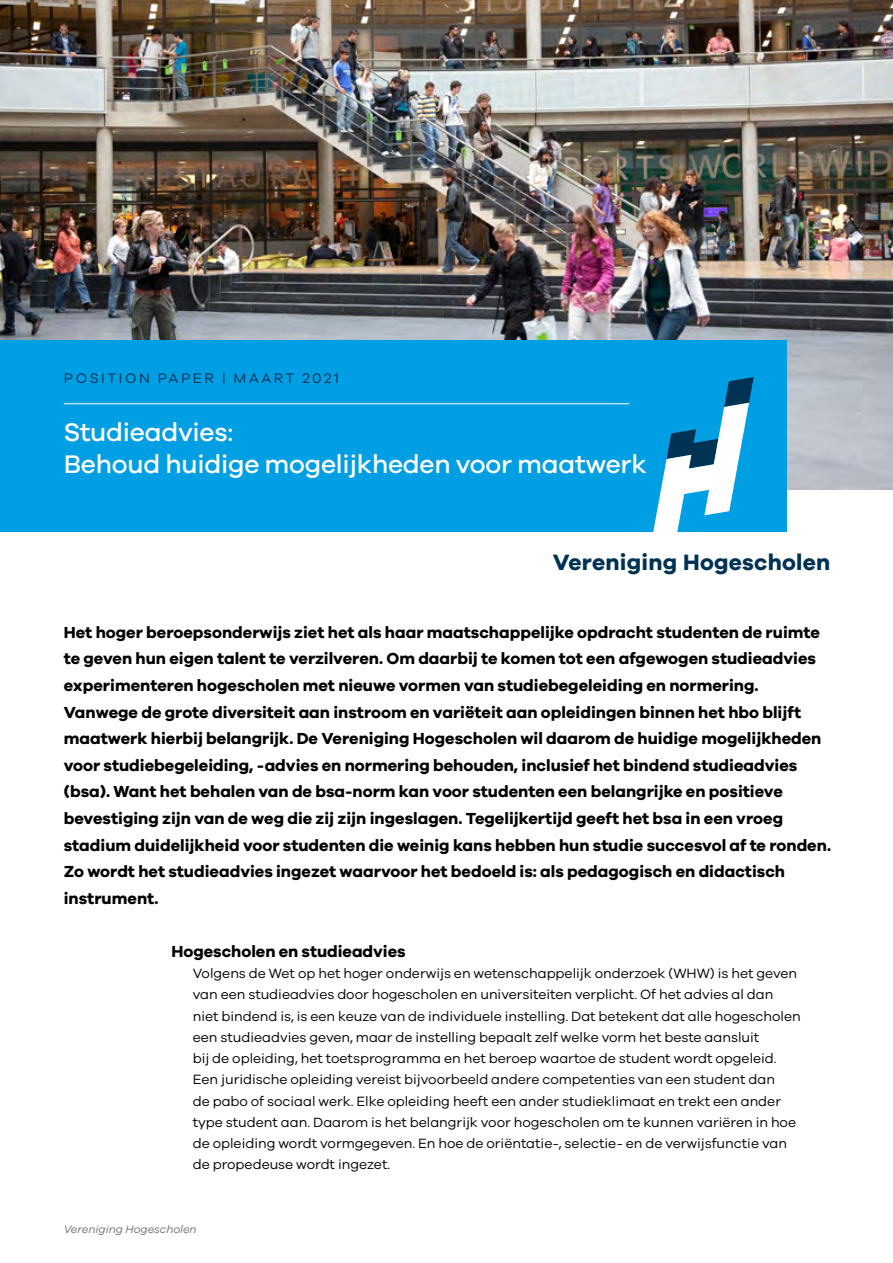
<style>
.page{position:relative;width:893px;height:1263px;background:#fff}
.page>*{position:absolute;margin:0;border:0;box-sizing:border-box;transform-origin:0 0}
.t1{font:500 26.25px/31.3px "Galano Grotesque";letter-spacing:-.01em;color:#fff}
.t2{font:700 22.95px "Galano Grotesque";letter-spacing:.01em;color:#003254}
.t3{font:700 16.5px/26.5px "Galano Grotesque";color:#000}
.t4{font:14.25px "Galano Grotesque";letter-spacing:.18em;color:#003254}
.t5{font:13.8px/21.3px "Galano Grotesque";color:#000}
.t6{font:italic 11.25px "Galano Grotesque";color:#706f6f}
</style>
<div class="page">
<img style="left:0;top:0;width:893px;height:489px">
<div style="left:0;top:340px;width:787px;height:191px;background:#009fe3"></div>
<hr style="left:64px;top:403px;width:565px;height:1px;background:#fff">
<svg style="left:652px;top:377px;width:102px;height:155px"></svg>
<p class="t4" style="left:64px;top:369px;width:277px">POSITION PAPER | MAART 2021</p>
<h1 class="t1" style="left:64px;top:416px;width:584px">Studieadvies:<br>Behoud huidige mogelijkheden voor maatwerk</h1>
<h2 class="t2" style="left:553px;top:548px;width:279px">Vereniging Hogescholen</h2>
<p class="t3" style="left:64px;top:618px;width:769px">Het hoger beroepsonderwijs ziet het als haar maatschappelijke opdracht studenten de ruimte te geven hun eigen talent te verzilveren. Om daarbij te komen tot een afgewogen studieadvies experimenteren hogescholen met nieuwe vormen van studiebegeleiding en normering.<br>Vanwege de grote diversiteit aan instroom en variëteit aan opleidingen binnen het hbo blijft maatwerk hierbij belangrijk. De Vereniging Hogescholen wil daarom de huidige mogelijkheden voor studiebegeleiding, -advies en normering behouden, inclusief het bindend studieadvies (bsa). Want het behalen van de bsa-norm kan voor studenten een belangrijke en positieve bevestiging zijn van de weg die zij zijn ingeslagen. Tegelijkertijd geeft het bsa in een vroeg stadium duidelijkheid voor studenten die weinig kans hebben hun studie succesvol af te ronden.<br>Zo wordt het studieadvies ingezet waarvoor het bedoeld is: als pedagogisch en didactisch instrument.</p>
<p class="t3" style="left:171px;top:937px;width:236px">Hogescholen en studieadvies</p>
<p class="t5" style="left:193px;top:962px;width:610px">Volgens de Wet op het hoger onderwijs en wetenschappelijk onderzoek (WHW) is het geven van een studieadvies door hogescholen en universiteiten verplicht. Of het advies al dan niet bindend is, is een keuze van de individuele instelling. Dat betekent dat alle hogescholen een studieadvies geven, maar de instelling bepaalt zelf welke vorm het beste aansluit<br>bij de opleiding, het toetsprogramma en het beroep waartoe de student wordt opgeleid.<br>Een juridische opleiding vereist bijvoorbeeld andere competenties van een student dan<br>de pabo of sociaal werk. Elke opleiding heeft een ander studieklimaat en trekt een ander type student aan. Daarom is het belangrijk voor hogescholen om te kunnen variëren in hoe de opleiding wordt vormgegeven. En hoe de oriëntatie-, selectie- en de verwijsfunctie van de propedeuse wordt ingezet.</p>
<p class="t6" style="left:64px;top:1223px;width:134px">Vereniging Hogescholen</p>
</div>
